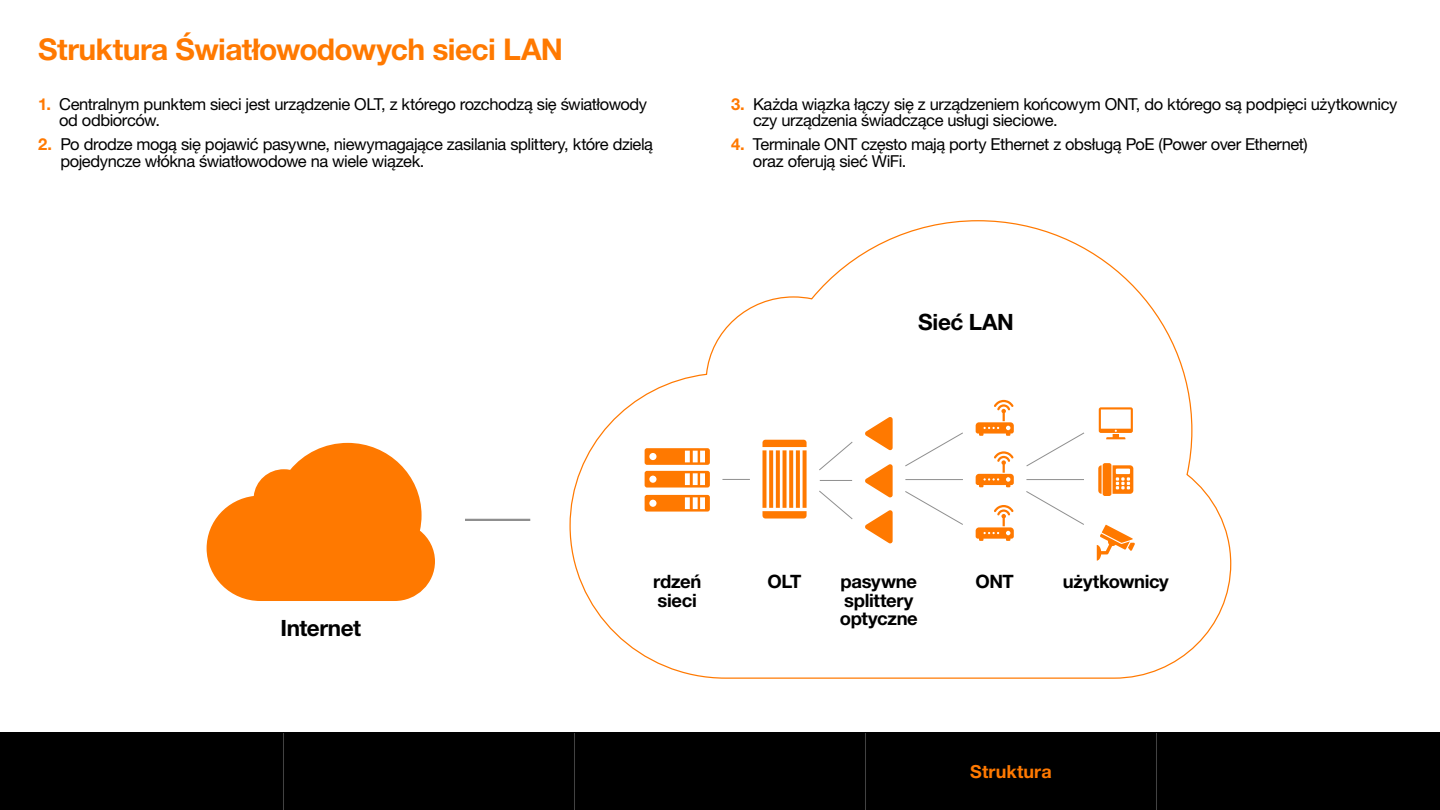
<style>
.page{position:relative;width:1440px;height:810px;background:#fff}
.page>*{position:absolute;margin:0;border:0;box-sizing:border-box;transform-origin:0 0}
.t1{font:700 30px "Helvetica Neue LT Pro";letter-spacing:-.02em;color:#ff7900}
.t2{font:700 22.5px "Helvetica Neue LT Pro";letter-spacing:-.02em;color:#000}
.t3{font:700 18.45px/18.5px "Helvetica Neue LT Pro";letter-spacing:-.015em;color:#000}
.t4{font:700 18px "Helvetica Neue LT Pro";letter-spacing:.005em;color:#ff7900}
.t5{font:16.5px/16.5px "Helvetica Neue LT Pro";letter-spacing:-.025em;color:#000}
.s1{font-weight:700;color:#ff7900}
</style>
<div class="page">
<svg style="left:207px;top:443px;width:228px;height:158px"></svg>
<svg style="left:569px;top:220px;width:663px;height:459px"></svg>
<svg style="left:976px;top:400px;width:38px;height:36px"></svg>
<svg style="left:976px;top:451px;width:38px;height:36px"></svg>
<svg style="left:976px;top:505px;width:38px;height:36px"></svg>
<svg style="left:1099px;top:407px;width:34px;height:32px"></svg>
<svg style="left:1098px;top:463px;width:35px;height:33px"></svg>
<svg style="left:1097px;top:525px;width:38px;height:36px"></svg>
<svg style="left:865px;top:416px;width:28px;height:35px"></svg>
<svg style="left:865px;top:464px;width:28px;height:34px"></svg>
<svg style="left:865px;top:510px;width:28px;height:34px"></svg>
<svg style="left:645px;top:448px;width:65px;height:17px"></svg>
<svg style="left:645px;top:471px;width:65px;height:17px"></svg>
<svg style="left:645px;top:495px;width:65px;height:17px"></svg>
<svg style="left:762px;top:440px;width:45px;height:79px"></svg>
<hr style="left:905px;top:479px;width:58px;height:1px;background:#8f8f8f">
<svg style="left:905px;top:491px;width:59px;height:34px"></svg>
<svg style="left:905px;top:432px;width:59px;height:35px"></svg>
<svg style="left:1026px;top:432px;width:59px;height:35px"></svg>
<hr style="left:1026px;top:479px;width:58px;height:1px;background:#8f8f8f">
<svg style="left:1026px;top:491px;width:59px;height:34px"></svg>
<svg style="left:722px;top:479px;width:28px;height:1px"></svg>
<hr style="left:465px;top:519px;width:65px;height:2px;background:#8f8f8f">
<hr style="left:820px;top:480px;width:32px;height:1px;background:#8f8f8f">
<svg style="left:818px;top:490px;width:35px;height:30px"></svg>
<svg style="left:818px;top:441px;width:35px;height:30px"></svg>
<div style="left:0;top:733px;width:1440px;height:77px;background:#000"></div>
<hr style="left:283px;top:733px;width:1px;height:77px;background:#fff">
<hr style="left:574px;top:733px;width:1px;height:77px;background:#fff">
<hr style="left:865px;top:733px;width:1px;height:77px;background:#fff">
<hr style="left:1156px;top:733px;width:1px;height:77px;background:#fff">
<h1 class="t1" style="left:38px;top:30px;width:526px">Struktura Światłowodowych sieci LAN</h1>
<p class="t5" style="left:59px;top:95px;width:590px;text-indent:-21px"><span class="s1">1.</span> Centralnym punktem sieci jest urządzenie OLT, z którego rozchodzą się światłowody od odbiorców.</p>
<p class="t5" style="left:60px;top:136px;width:594px;text-indent:-22px"><span class="s1">2.</span> Po drodze mogą się pojawić pasywne, niewymagające zasilania splittery, które dzielą pojedyncze włókna światłowodowe na wiele wiązek.</p>
<p class="t5" style="left:753px;top:95px;width:646px;text-indent:-22px"><span class="s1">3.</span> Każda wiązka łączy się z urządzeniem końcowym ONT, do którego są podpięci użytkownicy czy urządzenia świadczące usługi sieciowe.</p>
<p class="t5" style="left:753px;top:136px;width:556px;text-indent:-22px"><span class="s1">4.</span> Terminale ONT często mają porty Ethernet z obsługą PoE (Power over Ethernet) oraz oferują sieć WiFi.</p>
<h2 class="t2" style="left:918px;top:308px;width:97px">Sieć LAN</h2>
<h2 class="t2" style="left:280px;top:614px;width:82px">Internet</h2>
<p class="t3" style="left:653px;top:572px;width:50px">rdzeń sieci</p>
<p class="t3" style="left:767px;top:572px;width:36px">OLT</p>
<p class="t3" style="left:841px;top:572px;width:78px">pasywne</p>
<p class="t3" style="left:976px;top:572px;width:40px">ONT</p>
<p class="t3" style="left:1063px;top:572px;width:108px">użytkownicy</p>
<p class="t3" style="left:840px;top:590px;width:80px">splittery optyczne</p>
<p class="t4" style="left:970px;top:761px;width:83px">Struktura</p>
</div>
